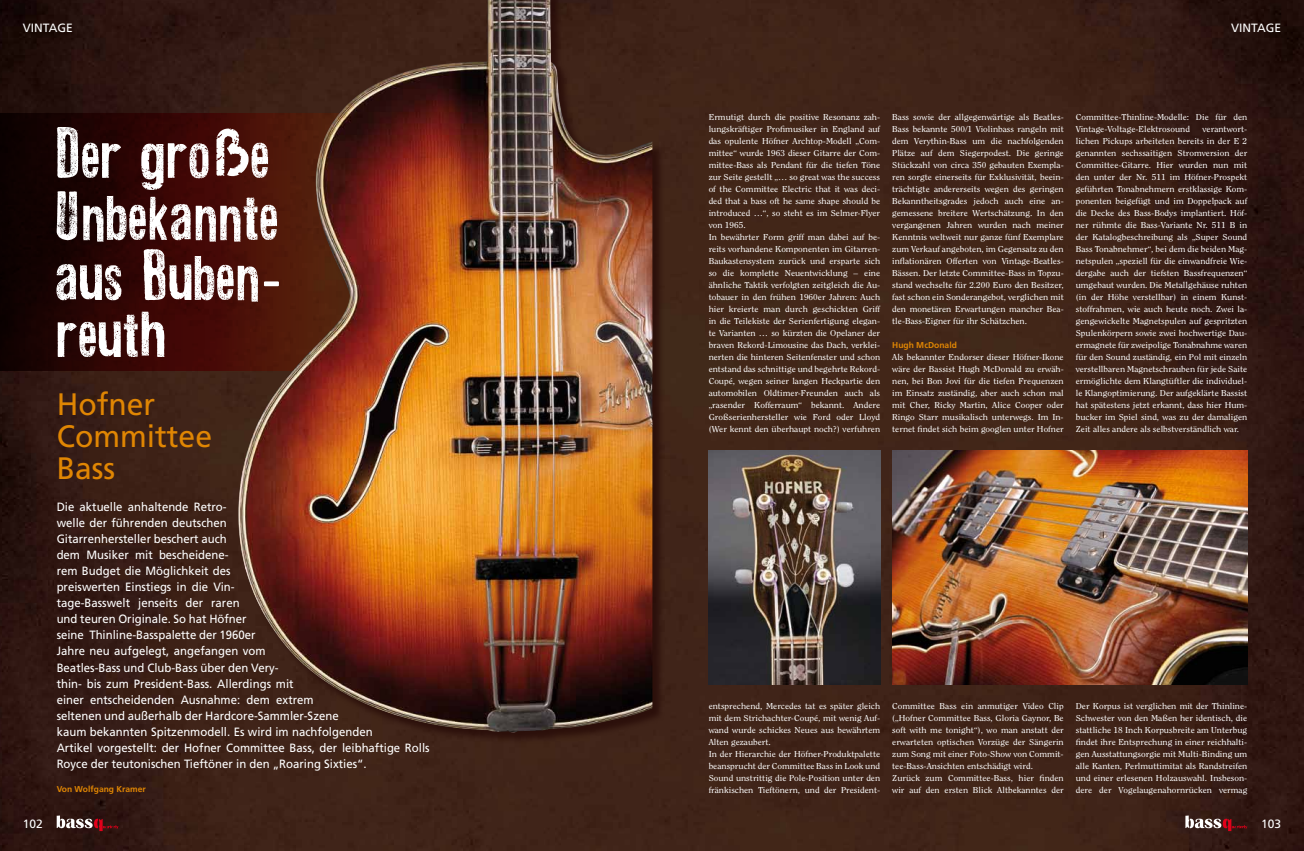
<style>
.page{position:relative;width:1304px;height:851px;background:#fff}
.page>*{position:absolute;margin:0;border:0;box-sizing:border-box;transform-origin:0 0}
.t1{font:70px/59.7px "Old Press";letter-spacing:.01em;color:#fff}
.t2{font:31px/32px "Frutiger";color:#e08603}
.t3{font:12px/16px "Frutiger";color:#fff;scale:.95 1}
.t4{font:12px "Frutiger";color:#fff}
.t5{font:8.5px/12px "Clearface Std";color:#fff;scale:1.09 1}
.t6{font:700 8.5px "Frutiger";color:#e08603}
</style>
<div class="page">
<img style="left:0;top:0;width:1304px;height:850px">
<svg style="left:57px;top:815px;width:62px;height:15px"></svg>
<svg style="left:1185px;top:815px;width:62px;height:15px"></svg>
<svg style="left:0;top:113px;width:234px;height:257px;background:#2a0403"></svg>
<div style="left:238px;top:0;width:426px;height:744px;background:#250906;opacity:.75"></div>
<img style="left:234px;top:0;width:419px;height:734px">
<img style="left:892px;top:450px;width:355px;height:234px">
<img style="left:709px;top:450px;width:171px;height:234px">
<h3 class="t4" style="left:23px;top:21px;width:52px">VINTAGE</h3>
<h3 class="t4" style="left:1231px;top:21px;width:52px">VINTAGE</h3>
<h1 class="t1" style="left:57px;top:125px;width:227px">Der große<br>Unbekannte aus Buben&shy;reuth</h1>
<h2 class="t2" style="left:57px;top:388px;width:157px">Hofner<br>Committee<br>Bass</h2>
<p class="t3" style="left:57px;top:499px;width:394px">Die aktuelle anhaltende Retro-<br>welle der führenden deutschen<br>Gitarrenhersteller beschert auch<br>dem Musiker mit bescheidene-<br>rem Budget die Möglichkeit des<br>preiswerten Einstiegs in die Vin-<br>tage-Basswelt jenseits der raren<br>und teuren Originale. So hat Höfner<br>seine Thinline-Basspalette der 1960er<br>Jahre neu aufgelegt, angefangen vom<br>Beatles-Bass und Club-Bass über den Very-<br>thin- bis zum President-Bass. Allerdings mit<br>einer entscheidenden Ausnahme: dem extrem<br>seltenen und außerhalb der Hardcore-Sammler-Szene<br>kaum bekannten Spitzenmodell. Es wird im nachfolgenden<br>Artikel vorgestellt: der Hofner Committee Bass, der leibhaftige Rolls Royce der teutonischen Tieftöner in den „Roaring Sixties“.</p>
<p class="t6" style="left:57px;top:783px;width:91px">Von Wolfgang Kramer</p>
<p class="t5" style="left:709px;top:111px;width:159px">Ermutigt durch die positive Resonanz zah&shy;lungskräftiger Profimusiker in England auf das opulente Höfner Archtop-Modell „Com&shy;mittee“ wurde 1963 dieser Gitarre der Com&shy;mittee-Bass als Pendant für die tiefen Töne zur Seite gestellt „… so great was the success of the Committee Electric that it was deci&shy;ded that a bass oft he same shape should be introduced …“, so steht es im Selmer-Flyer von 1965.<br>In bewährter Form griff man dabei auf be&shy;reits vorhandene Komponenten im Gitarren-Baukastensystem zurück und ersparte sich so die komplette Neuentwicklung – eine ähnliche Taktik verfolgten zeitgleich die Au&shy;tobauer in den frühen 1960er Jahren: Auch hier kreierte man durch geschickten Griff in die Teilekiste der Serienfertigung elegan&shy;te Varianten … so kürzten die Opelaner der braven Rekord-Limousine das Dach, verklei&shy;nerten die hinteren Seitenfenster und schon entstand das schnittige und begehrte Rekord-Coupé, wegen seiner langen Heckpartie den automobilen Oldtimer-Freunden auch als „rasender Kofferraum“ bekannt. Andere Großserienhersteller wie Ford oder Lloyd (Wer kennt den überhaupt noch?) verfuhren</p>
<p class="t5" style="left:892px;top:111px;width:159px;text-align:justify">Bass sowie der allgegenwärtige als Beatles-Bass bekannte 500/1 Violinbass rangeln mit dem Verythin-Bass um die nachfolgenden Plätze auf dem Siegerpodest. Die geringe Stückzahl von circa 350 gebauten Exempla&shy;ren sorgte einerseits für Exklusivität, beein&shy;trächtigte andererseits wegen des geringen Bekanntheitsgrades jedoch auch eine an&shy;gemessene breitere Wertschätzung. In den vergangenen Jahren wurden nach meiner Kenntnis weltweit nur ganze fünf Exemplare zum Verkauf angeboten, im Gegensatz zu den inflationären Offerten von Vintage-Beatles-Bässen. Der letzte Committee-Bass in Topzu&shy;stand wechselte für 2.200 Euro den Besitzer, fast schon ein Sonderangebot, verglichen mit den monetären Erwartungen mancher Bea&shy;tle-Bass-Eigner für ihr Schätzchen.</p>
<p class="t6" style="left:892px;top:340px;width:66px">Hugh McDonald</p>
<p class="t5" style="left:892px;top:351px;width:159px;text-align:justify">Als bekannter Endorser dieser Höfner-Ikone wäre der Bassist Hugh McDonald zu erwäh&shy;nen, bei Bon Jovi für die tiefen Frequenzen im Einsatz zuständig, aber auch schon mal mit Cher, Ricky Martin, Alice Cooper oder Ringo Starr musikalisch unterwegs. Im In&shy;ternet findet sich beim googlen unter Hofner</p>
<p class="t5" style="left:1076px;top:111px;width:159px">Committee-Thinline-Modelle: Die für den<br>Vintage-Voltage-Elektrosound</p>
<p class="t5" style="left:1076px;top:123px;width:159px;text-align:justify;text-indent:127px">verantwort&shy;lichen Pickups arbeiteten bereits in der E 2 genannten sechssaitigen Stromversion der Committee-Gitarre. Hier wurden nun mit den unter der Nr. 511 im Höfner-Prospekt geführten Tonabnehmern erstklassige Kom&shy;ponenten beigefügt und im Doppelpack auf die Decke des Bass-Bodys implantiert. Höf&shy;ner rühmte die Bass-Variante Nr. 511 B in der Katalogbeschreibung als „Super Sound Bass Tonabnehmer“, bei dem die beiden Mag&shy;netspulen „speziell für die einwandfreie Wie&shy;dergabe auch der tiefsten Bassfrequenzen“ umgebaut wurden. Die Metallgehäuse ruhten (in der Höhe verstellbar) in einem Kunst&shy;stoffrahmen, wie auch heute noch. Zwei la&shy;gengewickelte Magnetspulen auf gespritzten Spulenkörpern sowie zwei hochwertige Dau&shy;ermagnete für zweipolige Tonabnahme waren für den Sound zuständig, ein Pol mit einzeln verstellbaren Magnetschrauben für jede Saite ermöglichte dem Klangtüftler die individuel&shy;le Klangoptimierung. Der aufgeklärte Bassist hat spätestens jetzt erkannt, dass hier Hum&shy;bucker im Spiel sind, was zu der damaligen Zeit alles andere als selbstverständlich war.</p>
<p class="t5" style="left:709px;top:699px;width:159px">entsprechend, Mercedes tat es später gleich mit dem Strichachter-Coupé, mit wenig Auf&shy;wand wurde schickes Neues aus bewährtem Alten gezaubert.<br>In der Hierarchie der Höfner-Produktpalette beansprucht der Committee Bass in Look und Sound unstrittig die Pole-Position unter den fränkischen Tieftönern, und der President-</p>
<p class="t5" style="left:892px;top:699px;width:159px">Committee Bass ein anmutiger Video Clip („Hofner Committee Bass, Gloria Gaynor, Be soft with me tonight“), wo man anstatt der erwarteten optischen Vorzüge der Sängerin zum Song mit einer Foto-Show von Commit&shy;tee-Bass-Ansichten entschädigt wird.<br>Zurück zum Committee-Bass, hier finden wir auf den ersten Blick Altbekanntes der</p>
<p class="t5" style="left:1076px;top:699px;width:159px;text-align:justify">Der Korpus ist verglichen mit der Thinline-Schwester von den Maßen her identisch, die stattliche 18 Inch Korpusbreite am Unterbug findet ihre Entsprechung in einer reichhalti&shy;gen Ausstattungsorgie mit Multi-Binding um alle Kanten, Perlmuttimitat als Randstreifen und einer erlesenen Holzauswahl. Insbeson&shy;dere der Vogelaugenahornrücken vermag</p>
<h3 class="t4" style="left:23px;top:816px;width:22px">102</h3>
<h3 class="t4" style="left:1261px;top:816px;width:22px">103</h3>
</div>
